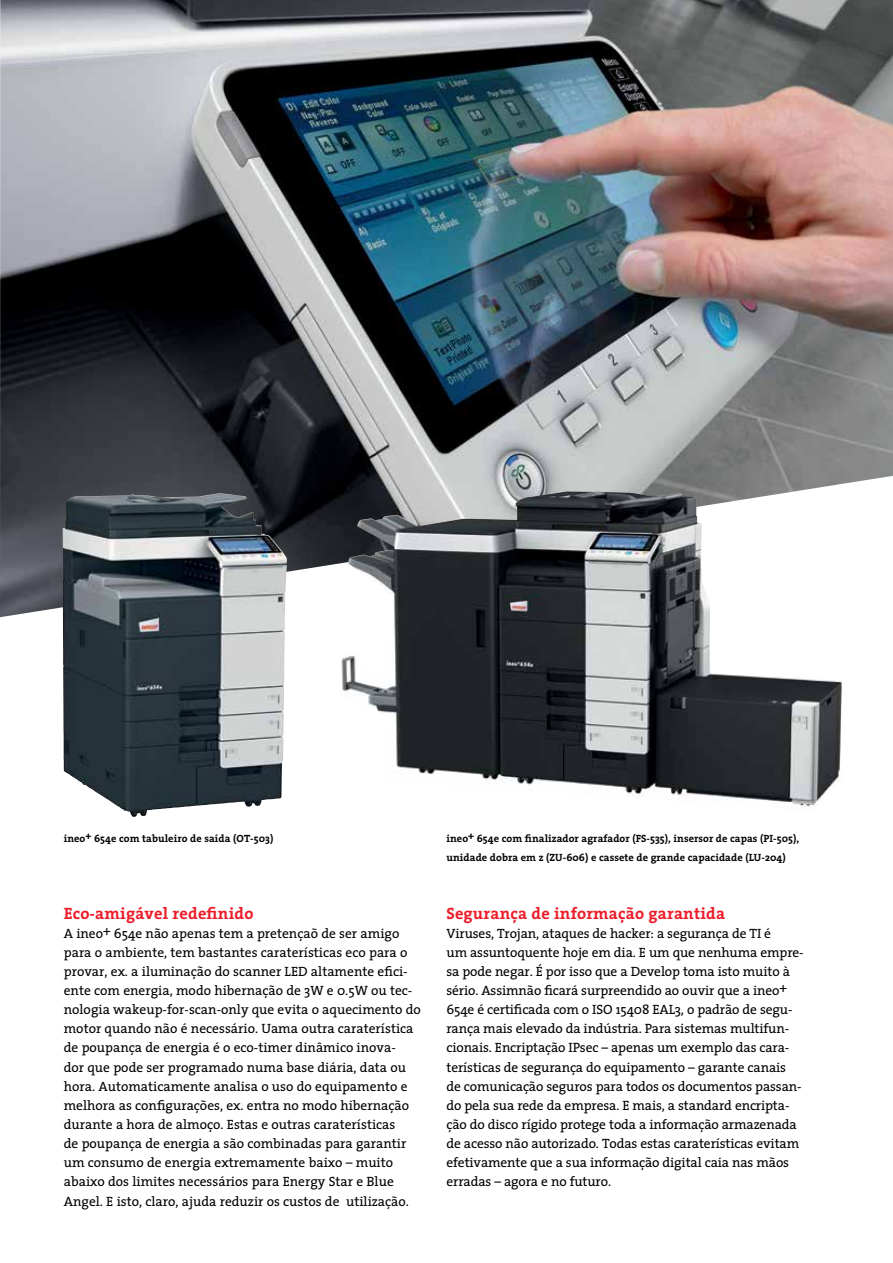
<style>
.page{position:relative;width:893px;height:1263px;background:#fff}
.page>*{position:absolute;margin:0;border:0;box-sizing:border-box;transform-origin:0 0}
.t1{font:700 16.5px "The Serif";letter-spacing:.01em;color:#ed1c29}
.t2{font:13.5px/19.2px "The Serif";color:#000}
.t3{font:700 10.5px/19.2px "The Serif";letter-spacing:.005em;color:#000}
</style>
<div class="page">
<img style="left:0;top:0;width:893px;height:617px">
<img style="left:63px;top:493px;width:222px;height:324px">
<img style="left:338px;top:491px;width:505px;height:316px">
<p class="t3" style="left:64px;top:829px;width:211px">ineo+ 654e com tabuleiro de saída (OT-503)</p>
<p class="t1" style="left:64px;top:902px;width:191px">Eco-amigável redefinido</p>
<p class="t2" style="left:64px;top:924px;width:359px">A ineo+ 654e não apenas tem a pretençaõ de ser amigo para o ambiente, tem bastantes caraterísticas eco para o provar, ex. a iluminação do scanner LED altamente efici&shy;ente com energia, modo hibernação de 3W e 0.5W ou tec&shy;nologia wakeup-for-scan-only que evita o aquecimento do motor quando não é necessário. Uama outra caraterística de poupança de energia é o eco-timer dinâmico inova-<br>dor que pode ser programado numa base diária, data ou hora. Automaticamente analisa o uso do equipamento e melhora as configurações, ex. entra no modo hibernação durante a hora de almoço. Estas e outras caraterísticas<br>de poupança de energia a são combinadas para garantir um consumo de energia extremamente baixo – muito abaixo dos limites necessários para Energy Star e Blue Angel. E isto, claro, ajuda reduzir os custos de utilização.</p>
<p class="t3" style="left:446px;top:829px;width:354px">ineo+ 654e com finalizador agrafador (FS-535), insersor de capas (PI-505), unidade dobra em z (ZU-606) e cassete de grande capacidade (LU-204)</p>
<p class="t1" style="left:446px;top:902px;width:280px">Segurança de informação garantida</p>
<p class="t2" style="left:446px;top:924px;width:359px">Viruses, Trojan, ataques de hacker: a segurança de TI é<br>um assuntoquente hoje em dia. E um que nenhuma empre&shy;sa pode negar. É por isso que a Develop toma isto muito à sério. Assimnão ficará surpreendido ao ouvir que a ineo+ 654e é certificada com o ISO 15408 EAL3, o padrão de segu&shy;rança mais elevado da indústria. Para sistemas multifun&shy;cionais. Encriptação IPsec – apenas um exemplo das cara&shy;terísticas de segurança do equipamento – garante canais de comunicação seguros para todos os documentos passan&shy;do pela sua rede da empresa. E mais, a standard encripta&shy;ção do disco rígido protege toda a informação armazenada de acesso não autorizado. Todas estas caraterísticas evitam efetivamente que a sua informação digital caia nas mãos erradas – agora e no futuro.</p>
</div>
